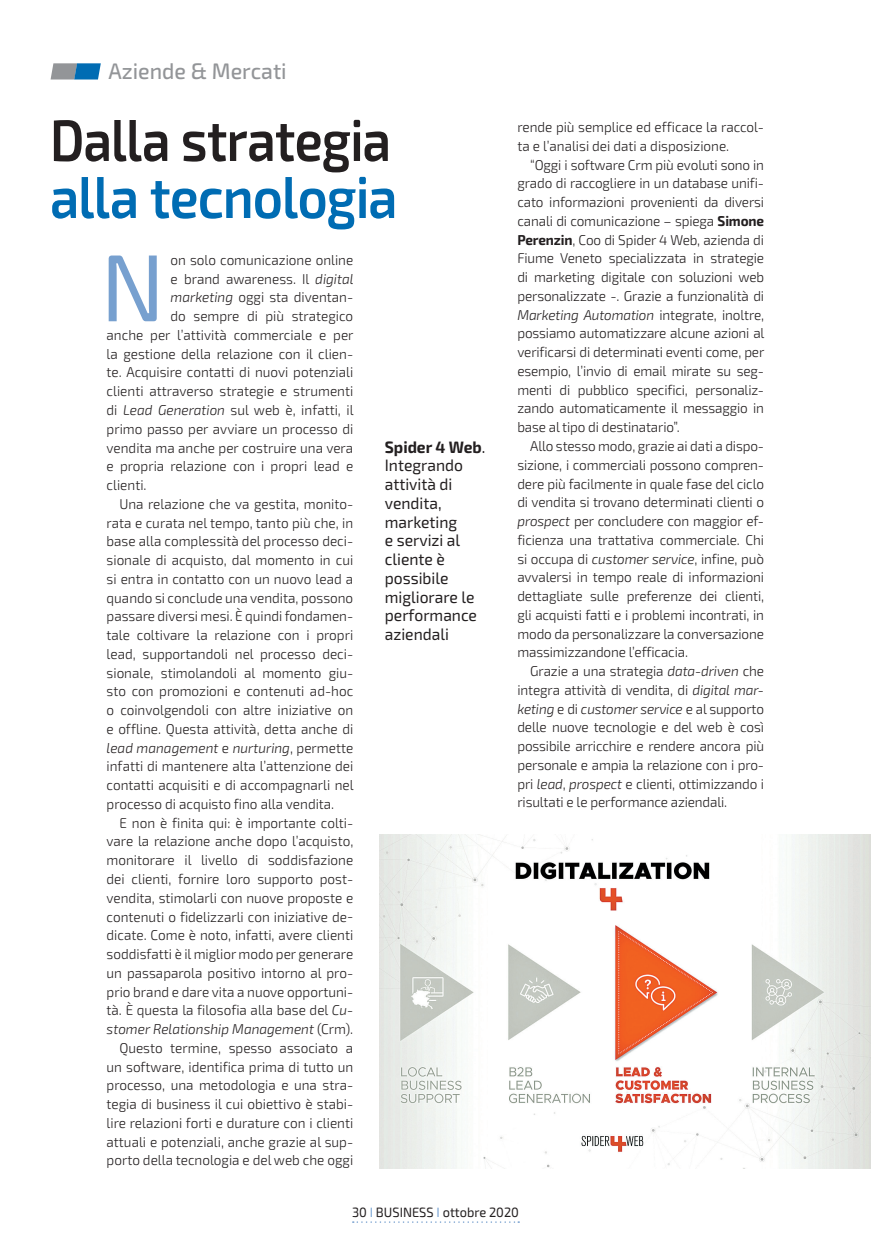
<style>
.page{position:relative;width:871px;height:1254px;background:#fff}
.page>*{position:absolute;margin:0;border:0;box-sizing:border-box;transform-origin:0 0}
.t1{font:95.25px "Exo 2";color:#77a0cf;scale:.95 1}
.t2{font:600 58.5px "Exo 2";letter-spacing:-.02em;color:#231f20;scale:.88 1}
.t3{font:600 58.5px "Exo 2";letter-spacing:-.02em;color:#006cb3;scale:.9 1}
.t4{font:500 22.5px "Exo 2";color:#939598;scale:.95 1}
.t5{font:16.5px/18.8px "Exo 2";color:#231f20;scale:.95 1}
.t6{font:300 14.25px/18.8px "Exo 2";color:#231f20;text-align:justify;scale:.95 1}
.t7{font:italic 300 14.25px "Exo 2";color:#231f20;scale:.95 1}
.t8{font:13.5px "Exo 2";color:#231f20;scale:.95 1}
.s1{font-style:italic}
.s2{font-style:normal}
.s3{font-weight:700}
.s4{color:#79a3d3}
</style>
<div class="page">
<svg style="left:51px;top:63px;width:50px;height:16px"></svg>
<svg style="left:353px;top:1221px;width:166px;height:1px"></svg>
<img style="left:379px;top:835px;width:492px;height:333px">
<h3 class="t4" style="left:108px;top:58px;width:189px">Aziende &amp; Mercati</h3>
<h2 class="t2" style="left:50px;top:106px;width:389px">Dalla strategia</h2>
<h2 class="t3" style="left:50px;top:163px;width:388px">alla tecnologia</h2>
<h1 class="t1" style="left:101px;top:232px;width:69px">N</h1>
<p class="t6" style="left:171px;top:251px;width:194px">on solo comunicazione online</p>
<p class="t6" style="left:171px;top:269px;width:194px">e brand awareness. Il <span class="s1">digital</span></p>
<p class="t6" style="left:171px;top:288px;width:194px"><span class="s1">marketing</span> oggi sta diventan-</p>
<p class="t6" style="left:171px;top:307px;width:194px">do sempre di più strategico</p>
<p class="t6" style="left:107px;top:326px;width:261px">anche per l’attività commerciale e per</p>
<p class="t6" style="left:107px;top:344px;width:261px">la gestione della relazione con il clien-</p>
<p class="t6" style="left:107px;top:363px;width:261px">te. Acquisire contatti di nuovi potenziali</p>
<p class="t6" style="left:107px;top:382px;width:261px">clienti attraverso strategie e strumenti</p>
<p class="t6" style="left:107px;top:401px;width:261px">di <span class="s1">Lead Generation</span> sul web è, infatti, il</p>
<p class="t6" style="left:107px;top:420px;width:261px">primo passo per avviare un processo di</p>
<p class="t6" style="left:107px;top:438px;width:261px">vendita ma anche per costruire una vera</p>
<p class="t6" style="left:107px;top:457px;width:261px">e propria relazione con i propri lead e</p>
<p class="t6" style="left:107px;top:476px;width:44px">clienti.</p>
<p class="t6" style="left:119px;top:495px;width:248px">Una relazione che va gestita, monito-</p>
<p class="t6" style="left:107px;top:513px;width:261px">rata e curata nel tempo, tanto più che, in</p>
<p class="t6" style="left:107px;top:532px;width:261px">base alla complessità del processo deci-</p>
<p class="t6" style="left:107px;top:551px;width:261px">sionale di acquisto, dal momento in cui</p>
<p class="t6" style="left:107px;top:569px;width:261px">si entra in contatto con un nuovo lead a</p>
<p class="t6" style="left:107px;top:588px;width:261px">quando si conclude una vendita, possono</p>
<p class="t6" style="left:107px;top:607px;width:261px">passare diversi mesi. È quindi fondamen-</p>
<p class="t6" style="left:107px;top:626px;width:261px">tale coltivare la relazione con i propri</p>
<p class="t6" style="left:107px;top:644px;width:261px">lead, supportandoli nel processo deci-</p>
<p class="t6" style="left:107px;top:663px;width:261px">sionale, stimolandoli al momento giu-</p>
<p class="t6" style="left:107px;top:682px;width:261px">sto con promozioni e contenuti ad-hoc</p>
<p class="t6" style="left:107px;top:701px;width:261px">o coinvolgendoli con altre iniziative on</p>
<p class="t6" style="left:107px;top:719px;width:261px">e offline. Questa attività, detta anche di</p>
<p class="t7" style="left:107px;top:739px;width:261px">lead management <span class="s2">e</span> nurturing<span class="s2">, permette</span></p>
<p class="t6" style="left:107px;top:757px;width:261px">infatti di mantenere alta l’attenzione dei</p>
<p class="t6" style="left:107px;top:776px;width:261px">contatti acquisiti e di accompagnarli nel</p>
<p class="t6" style="left:107px;top:795px;width:241px">processo di acquisto fino alla vendita.</p>
<p class="t6" style="left:119px;top:813px;width:248px">E non è finita qui: è importante colti-</p>
<p class="t6" style="left:107px;top:832px;width:261px">vare la relazione anche dopo l’acquisto,</p>
<p class="t6" style="left:107px;top:851px;width:261px">monitorare il livello di soddisfazione</p>
<p class="t6" style="left:107px;top:869px;width:261px">dei clienti, fornire loro supporto post-</p>
<p class="t6" style="left:107px;top:888px;width:261px">vendita, stimolarli con nuove proposte e</p>
<p class="t6" style="left:107px;top:907px;width:261px">contenuti o fidelizzarli con iniziative de-</p>
<p class="t6" style="left:107px;top:926px;width:261px">dicate. Come è noto, infatti, avere clienti</p>
<p class="t6" style="left:107px;top:944px;width:261px">soddisfatti è il miglior modo per generare</p>
<p class="t6" style="left:107px;top:963px;width:261px">un passaparola positivo intorno al pro-</p>
<p class="t6" style="left:107px;top:982px;width:261px">prio brand e dare vita a nuove opportuni-</p>
<p class="t6" style="left:107px;top:1001px;width:261px">tà. È questa la filosofia alla base del <span class="s1">Cu-</span></p>
<p class="t7" style="left:107px;top:1020px;width:261px">stomer Relationship Management <span class="s2">(Crm).</span></p>
<p class="t6" style="left:119px;top:1038px;width:248px">Questo termine, spesso associato a</p>
<p class="t6" style="left:107px;top:1057px;width:261px">un software, identifica prima di tutto un</p>
<p class="t6" style="left:107px;top:1076px;width:261px">processo, una metodologia e una stra-</p>
<p class="t6" style="left:107px;top:1094px;width:261px">tegia di business il cui obiettivo è stabi-</p>
<p class="t6" style="left:107px;top:1113px;width:261px">lire relazioni forti e durature con i clienti</p>
<p class="t6" style="left:107px;top:1132px;width:261px">attuali e potenziali, anche grazie al sup-</p>
<p class="t6" style="left:107px;top:1151px;width:261px">porto della tecnologia e del web che oggi</p>
<p class="t5" style="left:385px;top:438px;width:107px"><span class="s3">Spider 4 Web</span>.<br>Integrando attività di vendita, marketing<br>e servizi al cliente è possibile migliorare le performance aziendali</p>
<p class="t6" style="left:517px;top:118px;width:261px">rende più semplice ed efficace la raccol&shy;ta e l’analisi dei dati a disposizione.</p>
<p class="t6" style="left:517px;top:155px;width:261px;text-indent:13px">“Oggi i software Crm più evoluti sono in grado di raccogliere in un database unifi&shy;cato informazioni provenienti da diversi canali di comunicazione – spiega <span class="s3">Simone Perenzin</span>, Coo di Spider 4 Web, azienda di Fiume Veneto specializzata in strategie di marketing digitale con soluzioni web personalizzate -. Grazie a funzionalità di <span class="s1">Marketing Automation</span> integrate, inoltre, possiamo automatizzare alcune azioni al verificarsi di determinati eventi come, per esempio, l’invio di email mirate su seg&shy;menti di pubblico specifici, personaliz&shy;zando automaticamente il messaggio in base al tipo di destinatario”.</p>
<p class="t6" style="left:517px;top:437px;width:261px;text-indent:13px">Allo stesso modo, grazie ai dati a dispo&shy;sizione, i commerciali possono compren&shy;dere più facilmente in quale fase del ciclo di vendita si trovano determinati clienti o <span class="s1">prospect</span> per concludere con maggior ef&shy;ficienza una trattativa commerciale. Chi si occupa di <span class="s1">customer service</span>, infine, può avvalersi in tempo reale di informazioni dettagliate sulle preferenze dei clienti, gli acquisti fatti e i problemi incontrati, in modo da personalizzare la conversazione massimizzandone l’efficacia.</p>
<p class="t6" style="left:517px;top:662px;width:261px;text-indent:13px">Grazie a una strategia <span class="s1">data-driven</span> che integra attività di vendita, di <span class="s1">digital mar&shy;keting</span> e di <span class="s1">customer service</span> e al supporto delle nuove tecnologie e del web è così possibile arricchire e rendere ancora più personale e ampia la relazione con i pro&shy;pri <span class="s1">lead</span>, <span class="s1">prospect</span> e clienti, ottimizzando i risultati e le performance aziendali.</p>
<p class="t8" style="left:352px;top:1204px;width:177px">30 <span class="s4">I</span> BUSINESS <span class="s4">I</span> ottobre 2020</p>
</div>
